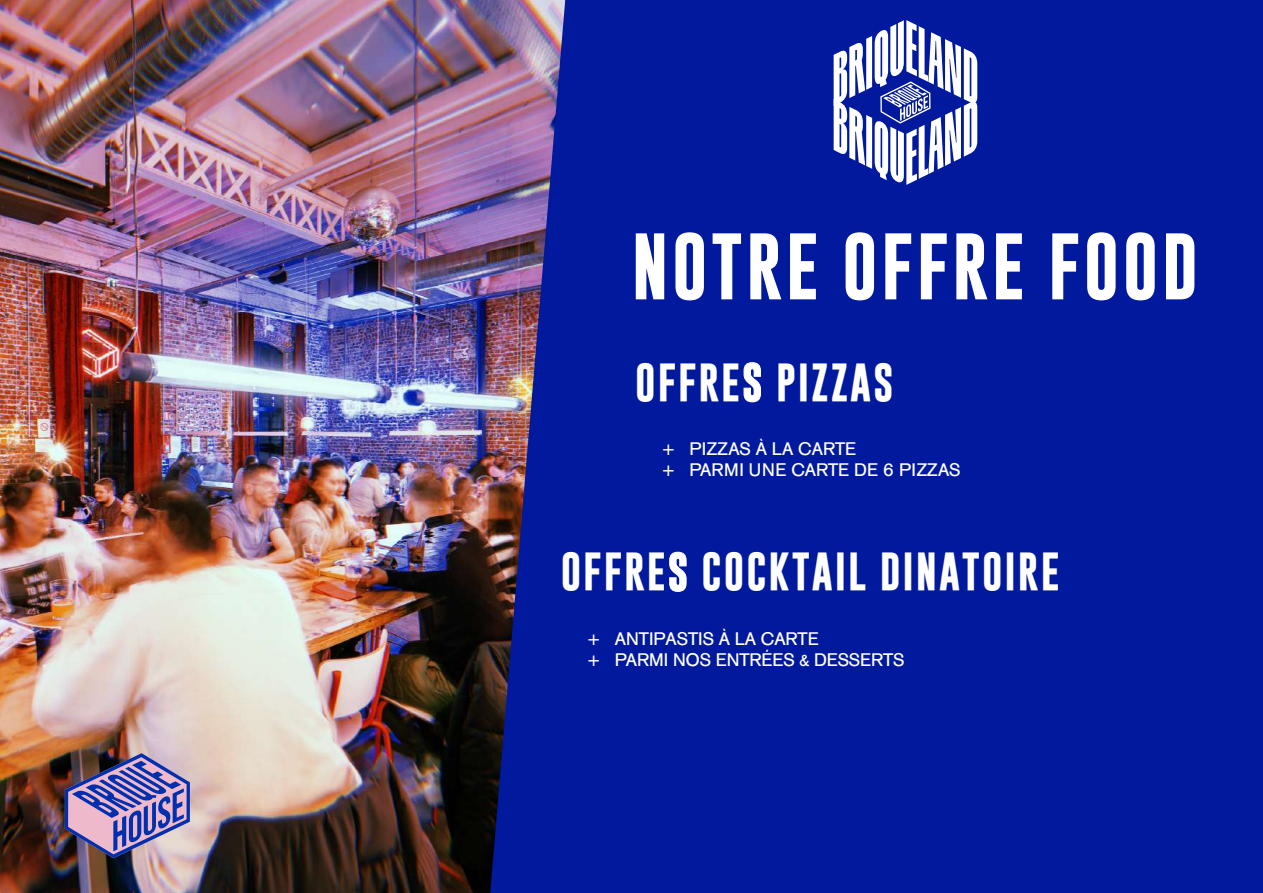
<style>
.page{position:relative;width:1263px;height:893px;background:#fff}
.page>*{position:absolute;margin:0;border:0;box-sizing:border-box;transform-origin:0 0}
.t1{font:700 67.5px "Gobold";letter-spacing:.05em;color:#fff}
.t2{font:700 38.7px "Gobold";letter-spacing:.05em;color:#fff}
.t3{font:18px/21.6px "AG Old Face BQ";color:#fff}
</style>
<div class="page">
<img style="left:0;top:0;width:490px;height:893px">
<div style="left:490px;top:0;width:773px;height:893px;background:#00199d"></div>
<svg style="left:65px;top:753px;width:125px;height:105px;background:#867aa8"></svg>
<svg style="left:834px;top:20px;width:143px;height:165px"></svg>
<h1 class="t1" style="left:631px;top:222px;width:568px">NOTRE OFFRE FOOD</h1>
<h2 class="t2" style="left:635px;top:357px;width:260px">OFFRES PIZZAS</h2>
<p class="t3" style="left:662px;top:438px;width:300px">+ PIZZAS À LA CARTE<br>+ PARMI UNE CARTE DE 6 PIZZAS</p>
<h2 class="t2" style="left:561px;top:547px;width:500px">OFFRES COCKTAIL DINATOIRE</h2>
<p class="t3" style="left:588px;top:629px;width:318px;line-height:20.7px">+ ANTIPASTIS À LA CARTE<br>+ PARMI NOS ENTRÉES &amp; DESSERTS</p>
</div>
